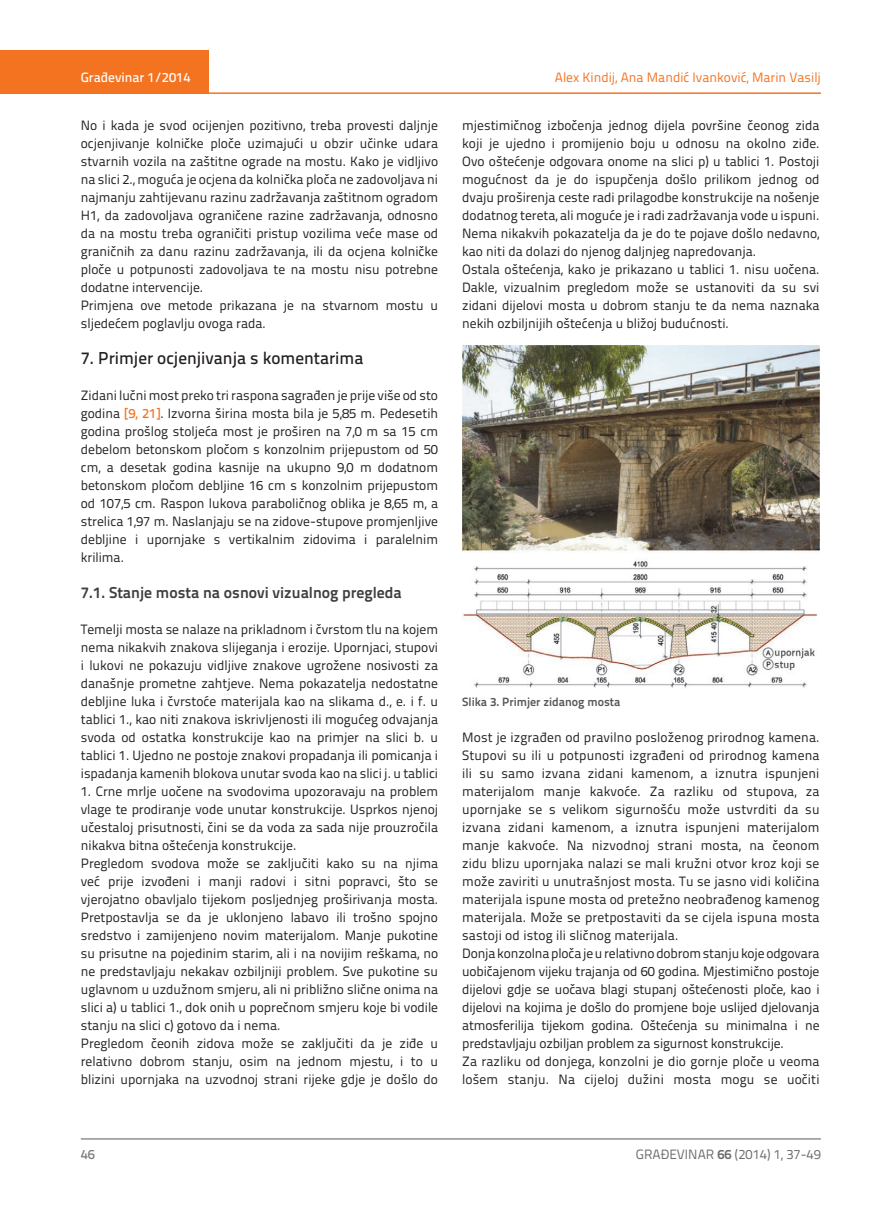
<style>
.page{position:relative;width:872px;height:1212px;background:#fff}
.page>*{position:absolute;margin:0;border:0;box-sizing:border-box;transform-origin:0 0}
.t1{font:500 17.25px "Titillium Text 22 L";color:#231f20}
.t2{font:700 15.75px "Titillium Text 22 L";color:#3e3e3f}
.t3{font:13.5px/18px "Titillium Text 22 L";color:#231f20}
.t4{font:13.5px "Titillium Text 22 L";color:#f47321}
.t5{font:13.5px "Titillium Text 22 L";color:#6c6d70}
.t6{font:500 13.5px "Titillium Text 22 L";color:#fff}
.t7{font:500 13.5px "Titillium Text 22 L";color:#787a7d}
.t8{font:700 12px "Titillium Text 22 L";color:#57585a}
.s1{font-weight:500;color:#f47321}
.s2{font-weight:700}
</style>
<div class="page">
<div style="left:0;top:50px;width:208px;height:44px;background:#f47321"></div>
<hr style="left:0;top:92px;width:821px;height:2px;background:#f47321">
<hr style="left:81px;top:1139px;width:740px;height:1px;background:#57585a">
<img style="left:462px;top:346px;width:357px;height:342px">
<p class="t6" style="left:81px;top:67px;width:111px">Građevinar 1/2014</p>
<p class="t3" style="left:81px;top:115px;width:359px">No i kada je svod ocijenjen pozitivno, treba provesti daljnje ocjenjivanje kolničke ploče uzimajući u obzir učinke udara stvarnih vozila na zaštitne ograde na mostu. Kako je vidljivo na slici 2., moguća je ocjena da kolnička ploča ne zadovoljava ni najmanju zahtijevanu razinu zadržavanja zaštitnom ogradom H1, da zadovoljava ograničene razine zadržavanja, odnosno da na mostu treba ograničiti pristup vozilima veće mase od graničnih za danu razinu zadržavanja, ili da ocjena kolničke ploče u potpunosti zadovoljava te na mostu nisu potrebne dodatne intervencije.<br>Primjena ove metode prikazana je na stvarnom mostu u sljedećem poglavlju ovoga rada.</p>
<p class="t1" style="left:81px;top:345px;width:284px">7. Primjer ocjenjivanja s komentarima</p>
<p class="t3" style="left:81px;top:385px;width:359px;text-align:justify">Zidani lučni most preko tri raspona sagrađen je prije više od sto godina <span class="s1">[9, 21]</span>. Izvorna širina mosta bila je 5,85 m. Pedesetih godina prošlog stoljeća most je proširen na 7,0 m sa 15 cm debelom betonskom pločom s konzolnim prijepustom od 50 cm, a desetak godina kasnije na ukupno 9,0 m dodatnom betonskom pločom debljine 16 cm s konzolnim prijepustom od 107,5 cm. Raspon lukova paraboličnog oblika je 8,65 m, a strelica 1,97 m. Naslanjaju se na zidove-stupove promjenljive debljine i upornjake s vertikalnim zidovima i paralelnim krilima.</p>
<p class="t2" style="left:81px;top:580px;width:322px">7.1. Stanje mosta na osnovi vizualnog pregleda</p>
<p class="t3" style="left:81px;top:619px;width:359px;text-align:justify">Temelji mosta se nalaze na prikladnom i čvrstom tlu na kojem nema nikakvih znakova slijeganja i erozije. Upornjaci, stupovi i lukovi ne pokazuju vidljive znakove ugrožene nosivosti za današnje prometne zahtjeve. Nema pokazatelja nedostatne debljine luka i čvrstoće materijala kao na slikama d., e. i f. u tablici 1., kao niti znakova iskrivljenosti ili mogućeg odvajanja svoda od ostatka konstrukcije kao na primjer na slici b. u tablici 1. Ujedno ne postoje znakovi propadanja ili pomicanja i ispadanja kamenih blokova unutar svoda kao na slici j. u tablici</p>
<p class="t3" style="left:81px;top:782px;width:359px">1. Crne mrlje uočene na svodovima upozoravaju na problem vlage te prodiranje vode unutar konstrukcije. Usprkos njenoj učestaloj prisutnosti, čini se da voda za sada nije prouzročila nikakva bitna oštećenja konstrukcije.<br>Pregledom svodova može se zaključiti kako su na njima već prije izvođeni i manji radovi i sitni popravci, što se vjerojatno obavljalo tijekom posljednjeg proširivanja mosta.<br>Pretpostavlja se da je uklonjeno labavo ili trošno spojno sredstvo i zamijenjeno novim materijalom. Manje pukotine su prisutne na pojedinim starim, ali i na novijim reškama, no ne predstavljaju nekakav ozbiljniji problem. Sve pukotine su uglavnom u uzdužnom smjeru, ali ni približno slične onima na slici a) u tablici 1., dok onih u poprečnom smjeru koje bi vodile stanju na slici c) gotovo da i nema.<br>Pregledom čeonih zidova može se zaključiti da je ziđe u relativno dobrom stanju, osim na jednom mjestu, i to u blizini upornjaka na uzvodnoj strani rijeke gdje je došlo do</p>
<p class="t4" style="left:555px;top:68px;width:267px">Alex Kindij, Ana Mandić Ivanković, Marin Vasilj</p>
<p class="t3" style="left:462px;top:115px;width:359px">mjestimičnog izbočenja jednog dijela površine čeonog zida koji je ujedno i promijenio boju u odnosu na okolno ziđe.<br>Ovo oštećenje odgovara onome na slici p) u tablici 1. Postoji mogućnost da je do ispupčenja došlo prilikom jednog od dvaju proširenja ceste radi prilagodbe konstrukcije na nošenje dodatnog tereta, ali moguće je i radi zadržavanja vode u ispuni.<br>Nema nikakvih pokazatelja da je do te pojave došlo nedavno, kao niti da dolazi do njenog daljnjeg napredovanja.<br>Ostala oštećenja, kako je prikazano u tablici 1. nisu uočena.<br>Dakle, vizualnim pregledom može se ustanoviti da su svi zidani dijelovi mosta u dobrom stanju te da nema naznaka nekih ozbiljnijih oštećenja u bližoj budućnosti.</p>
<p class="t8" style="left:462px;top:692px;width:160px">Slika 3. Primjer zidanog mosta</p>
<p class="t3" style="left:462px;top:728px;width:359px">Most je izgrađen od pravilno posloženog prirodnog kamena.<br>Stupovi su ili u potpunosti izgrađeni od prirodnog kamena ili su samo izvana zidani kamenom, a iznutra ispunjeni materijalom manje kakvoće. Za razliku od stupova, za upornjake se s velikom sigurnošću može ustvrditi da su izvana zidani kamenom, a iznutra ispunjeni materijalom manje kakvoće. Na nizvodnoj strani mosta, na čeonom zidu blizu upornjaka nalazi se mali kružni otvor kroz koji se može zaviriti u unutrašnjost mosta. Tu se jasno vidi količina materijala ispune mosta od pretežno neobrađenog kamenog materijala. Može se pretpostaviti da se cijela ispuna mosta sastoji od istog ili sličnog materijala.<br>Donja konzolna ploča je u relativno dobrom stanju koje odgovara uobičajenom vijeku trajanja od 60 godina. Mjestimično postoje dijelovi gdje se uočava blagi stupanj oštećenosti ploče, kao i dijelovi na kojima je došlo do promjene boje uslijed djelovanja atmosferilija tijekom godina. Oštećenja su minimalna i ne predstavljaju ozbiljan problem za sigurnost konstrukcije.<br>Za razliku od donjega, konzolni je dio gornje ploče u veoma lošem stanju. Na cijeloj dužini mosta mogu se uočiti</p>
<p class="t7" style="left:81px;top:1144px;width:16px">46</p>
<p class="t5" style="left:636px;top:1144px;width:186px">GRAĐEVINAR <span class="s2">66</span> (2014) 1, 37-49</p>
</div>
